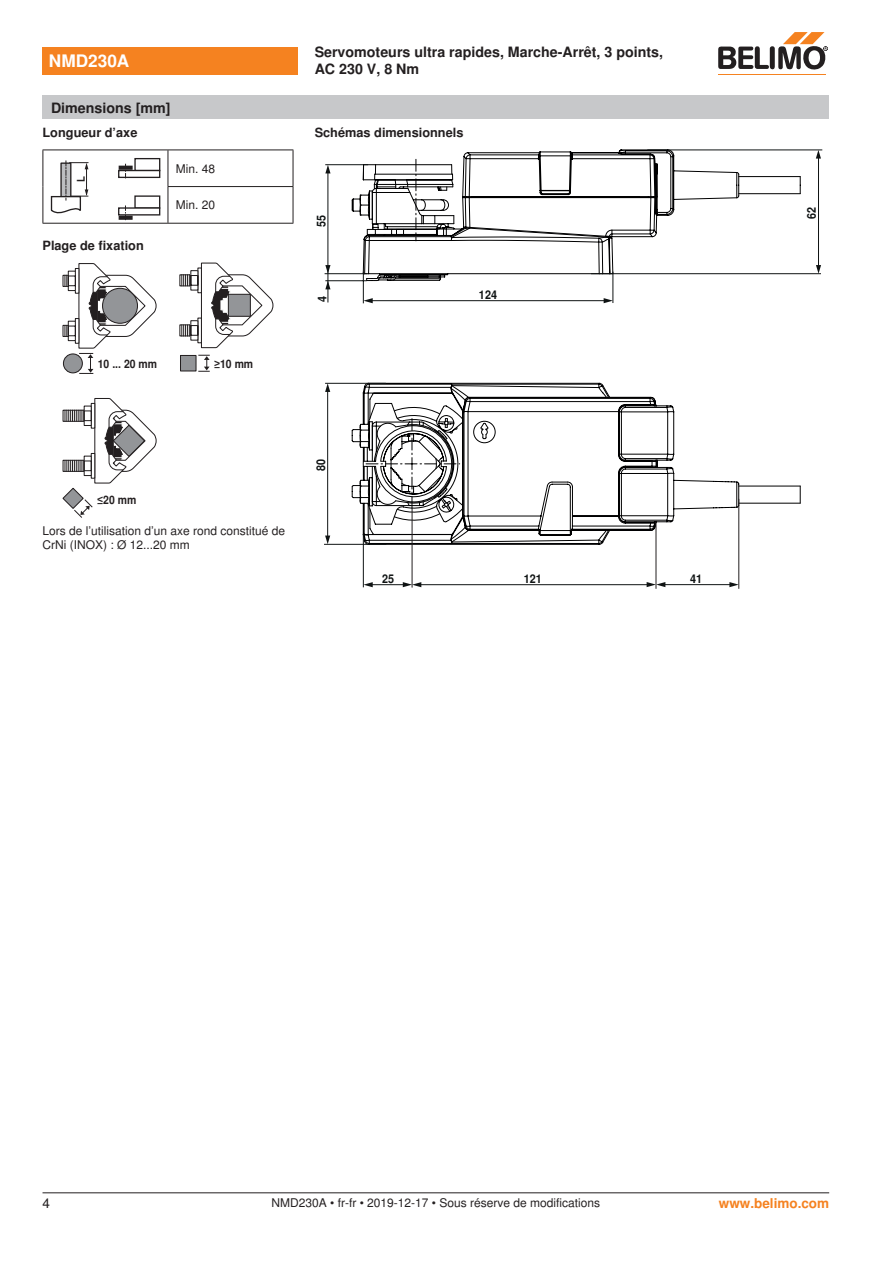
<style>
.page{position:relative;width:893px;height:1263px;background:#fff}
.page>*{position:absolute;margin:0;border:0;box-sizing:border-box;transform-origin:0 0}
.t1{font:700 17.25px "Nimbus Sans BEL";color:#fff}
.t2{font:700 14.25px/17.1px "Nimbus Sans BEL";color:#231f20}
.Rechtsbündig_Footer{font:700 13.5px "Nimbus Sans BEL";color:#f58220}
.t3{font:13.5px "Nimbus Sans BEL";color:#231f20}
.t4{font:700 12.75px "Nimbus Sans BEL";color:#231f20}
.Footer_EU_center{font:12px/14.4px "Nimbus Sans BEL";color:#231f20}
.t5{font:700 12px "Nimbus Sans BEL";color:#0f1313;scale:.9 1}
.t6{font:700 11.7px "Nimbus Sans BEL";color:#231f20;scale:.9 1}
.t7{font:700 10.65px "Nimbus Sans BEL";color:#231f20;scale:.9 1}
</style>
<div class="page">
<hr style="left:43px;top:150px;width:1px;height:37px;background:#231f20">
<hr style="left:43px;top:187px;width:1px;height:36px;background:#231f20">
<hr style="left:168px;top:150px;width:1px;height:36px;background:#231f20">
<hr style="left:293px;top:150px;width:1px;height:36px;background:#231f20">
<hr style="left:168px;top:187px;width:1px;height:36px;background:#231f20">
<hr style="left:293px;top:187px;width:1px;height:36px;background:#231f20">
<hr style="left:43px;top:150px;width:125px;height:1px;background:#231f20">
<hr style="left:168px;top:150px;width:125px;height:1px;background:#231f20">
<hr style="left:168px;top:186px;width:125px;height:1px;background:#231f20">
<hr style="left:43px;top:223px;width:125px;height:1px;background:#231f20">
<hr style="left:168px;top:223px;width:125px;height:1px;background:#231f20">
<svg style="left:50px;top:161px;width:38px;height:53px"></svg>
<div style="left:134px;top:158px;width:26px;height:13px;background:#fff;border:1px solid #231f20"></div>
<div style="left:118px;top:170px;width:42px;height:8px;background:#fff;border:1px solid #231f20"></div>
<svg style="left:119px;top:166px;width:14px;height:4px"></svg>
<svg style="left:125px;top:163px;width:1px;height:15px"></svg>
<div style="left:134px;top:195px;width:26px;height:14px;background:#fff;border:1px solid #231f20"></div>
<div style="left:118px;top:207px;width:42px;height:9px;background:#fff;border:1px solid #231f20"></div>
<svg style="left:119px;top:216px;width:14px;height:4px"></svg>
<svg style="left:125px;top:205px;width:1px;height:15px"></svg>
<svg style="left:198px;top:355px;width:12px;height:17px"></svg>
<div style="left:180px;top:355px;width:17px;height:16px;background:#939598;border:1px solid #231f20"></div>
<svg style="left:62px;top:263px;width:95px;height:111px"></svg>
<svg style="left:62px;top:398px;width:95px;height:120px"></svg>
<svg style="left:91px;top:403px;width:4px;height:26px"></svg>
<svg style="left:84px;top:406px;width:8px;height:20px"></svg>
<div style="left:84px;top:411px;width:7px;height:10px;border:1px solid #231f20"></div>
<svg style="left:91px;top:453px;width:4px;height:26px"></svg>
<svg style="left:84px;top:456px;width:8px;height:20px"></svg>
<div style="left:84px;top:461px;width:7px;height:10px;border:1px solid #231f20"></div>
<svg style="left:179px;top:263px;width:94px;height:86px"></svg>
<svg style="left:675px;top:479px;width:126px;height:65px"></svg>
<svg style="left:611px;top:396px;width:64px;height:149px"></svg>
<svg style="left:351px;top:382px;width:260px;height:163px"></svg>
<svg style="left:351px;top:165px;width:450px;height:115px"></svg>
<svg style="left:363px;top:150px;width:376px;height:131px"></svg>
<svg style="left:359px;top:151px;width:314px;height:92px"></svg>
<hr style="left:647px;top:150px;width:175px;height:1px;background:#0f1313">
<hr style="left:363px;top:272px;width:1px;height:31px;background:#0f1313">
<hr style="left:613px;top:272px;width:1px;height:31px;background:#0f1313">
<hr style="left:325px;top:164px;width:43px;height:1px;background:#0f1313">
<hr style="left:325px;top:280px;width:42px;height:1px;background:#0f1313">
<hr style="left:370px;top:300px;width:236px;height:1px;background:#0f1313">
<svg style="left:604px;top:298px;width:9px;height:5px"></svg>
<svg style="left:363px;top:298px;width:10px;height:5px"></svg>
<hr style="left:328px;top:172px;width:1px;height:96px;background:#0f1313">
<svg style="left:325px;top:265px;width:5px;height:8px"></svg>
<svg style="left:325px;top:165px;width:5px;height:8px"></svg>
<hr style="left:818px;top:157px;width:1px;height:111px;background:#0f1313">
<svg style="left:816px;top:265px;width:5px;height:8px"></svg>
<svg style="left:816px;top:150px;width:5px;height:9px"></svg>
<hr style="left:412px;top:508px;width:1px;height:79px;background:#231f20">
<hr style="left:363px;top:534px;width:1px;height:53px;background:#0f1313">
<hr style="left:738px;top:499px;width:1px;height:89px;background:#231f20">
<hr style="left:325px;top:383px;width:61px;height:1px;background:#0f1313">
<hr style="left:324px;top:544px;width:62px;height:1px;background:#0f1313">
<hr style="left:663px;top:584px;width:70px;height:1px;background:#0f1313">
<svg style="left:729px;top:582px;width:10px;height:5px"></svg>
<hr style="left:419px;top:584px;width:229px;height:1px;background:#0f1313">
<svg style="left:647px;top:582px;width:18px;height:5px"></svg>
<hr style="left:370px;top:584px;width:35px;height:1px;background:#0f1313">
<svg style="left:403px;top:582px;width:18px;height:5px"></svg>
<svg style="left:363px;top:582px;width:10px;height:5px"></svg>
<hr style="left:327px;top:388px;width:1px;height:149px;background:#0f1313">
<svg style="left:325px;top:535px;width:5px;height:9px"></svg>
<svg style="left:325px;top:383px;width:5px;height:9px"></svg>
<hr style="left:656px;top:522px;width:1px;height:66px;background:#231f20">
<hr style="left:591px;top:273px;width:230px;height:1px;background:#0f1313">
<hr style="left:325px;top:273px;width:42px;height:1px;background:#0f1313">
<svg style="left:325px;top:281px;width:5px;height:8px"></svg>
<hr style="left:328px;top:268px;width:1px;height:34px;background:#0f1313">
<div style="left:43px;top:47px;width:255px;height:27px;background:#f58220"></div>
<hr style="left:718px;top:74px;width:107px;height:1px;background:#f58220">
<svg style="left:718px;top:32px;width:110px;height:38px"></svg>
<div style="left:43px;top:96px;width:786px;height:23px;background:#c7c8ca"></div>
<hr style="left:43px;top:1192px;width:786px;height:1px;background:#231f20">
<p class="t1" style="left:49px;top:51px;width:82px">NMD230A</p>
<p class="t2" style="left:315px;top:44px;width:350px">Servomoteurs ultra rapides, Marche-Arrêt, 3 points,<br>AC 230 V, 8 Nm</p>
<p class="t2" style="left:51px;top:100px;width:121px">Dimensions [mm]</p>
<p class="t4" style="left:43px;top:125px;width:96px">Longueur d’axe</p>
<p class="t7" style="left:75px;top:182px;width:8px;rotate:-90deg">L</p>
<p class="t4" style="left:43px;top:238px;width:103px">Plage de fixation</p>
<p class="Footer_EU_center" style="left:176px;top:161px;width:41px">Min. 48</p>
<p class="Footer_EU_center" style="left:176px;top:198px;width:41px">Min. 20</p>
<p class="t6" style="left:98px;top:357px;width:67px">10 ... 20 mm</p>
<p class="t6" style="left:214px;top:357px;width:45px">≥10 mm</p>
<p class="t4" style="left:315px;top:125px;width:150px">Schémas dimensionnels</p>
<p class="t5" style="left:314px;top:227px;width:15px;rotate:-90deg">55</p>
<p class="t5" style="left:315px;top:302px;width:8px;rotate:-90deg">4</p>
<p class="t5" style="left:479px;top:287px;width:22px">124</p>
<p class="t6" style="left:97px;top:493px;width:45px">≤20 mm</p>
<p class="Footer_EU_center" style="left:43px;top:524px;width:244px">Lors de l’utilisation d’un axe rond constitué de<br>CrNi (INOX) : Ø 12...20 mm</p>
<p class="t5" style="left:314px;top:471px;width:15px;rotate:-90deg">80</p>
<p class="t5" style="left:382px;top:571px;width:15px">25</p>
<p class="t5" style="left:524px;top:571px;width:22px">121</p>
<p class="t5" style="left:690px;top:571px;width:15px">41</p>
<p class="t5" style="left:805px;top:219px;width:15px;rotate:-90deg">62</p>
<p class="t3" style="left:43px;top:1195px;width:9px">4</p>
<p class="Footer_EU_center" style="left:271px;top:1196px;width:330px">NMD230A • fr-fr • 2019-12-17 • Sous réserve de modifications</p>
<p class="Rechtsbündig_Footer" style="left:719px;top:1195px;width:112px">www.belimo.com</p>
</div>
